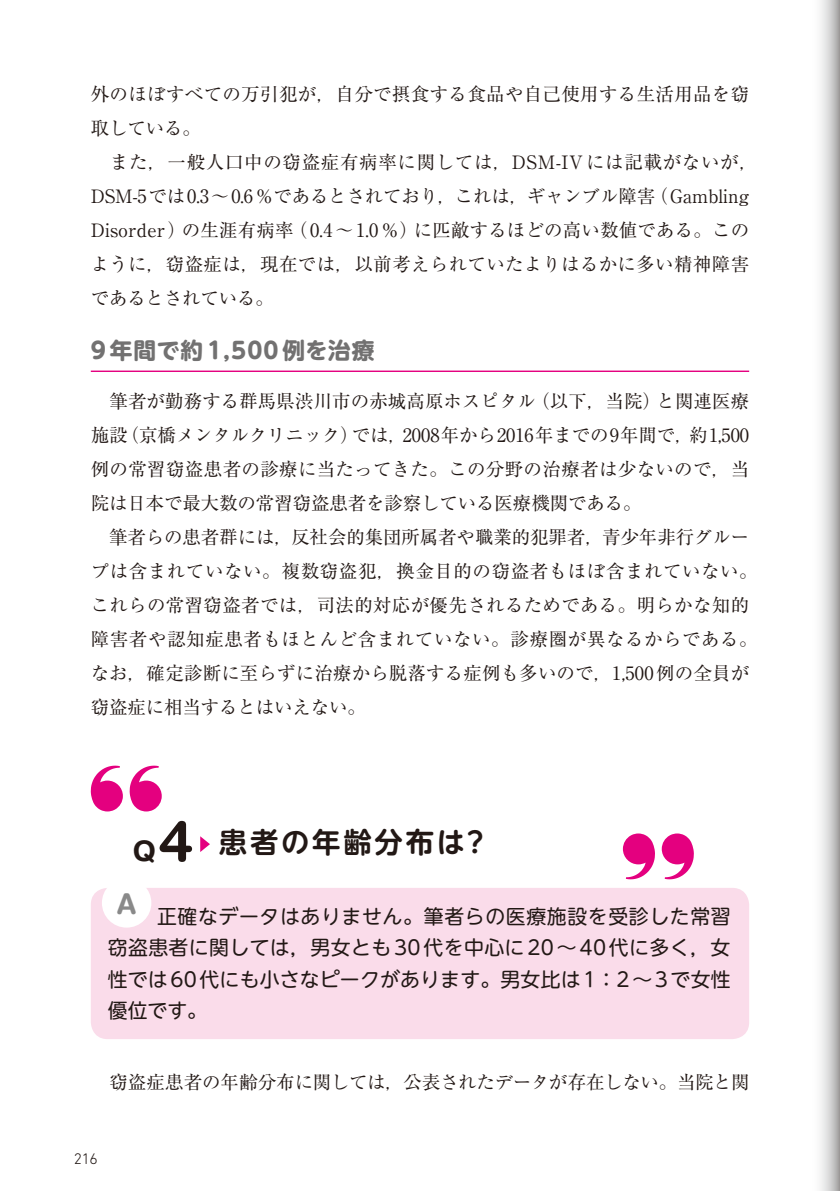
<style>
.page{position:relative;width:840px;height:1191px;background:#fff}
.page>*{position:absolute;margin:0;border:0;box-sizing:border-box;transform-origin:0 0}
.t1{font:700 28.4px "UD Shin M Go Pr 6 De";letter-spacing:.1em;color:#221815}
.t2{font:700 28.4px "Helvetica Rounded LT Std";color:#898989}
.t3{font:700 22.6px "UD Shin M Go Pr 6";letter-spacing:.045em;color:#727171}
.t4{font:19.8px/31.2px "UD Shin M Go Pr 6";letter-spacing:.01em;color:#221815;text-align:justify}
.t5{font:18.4px/34px "Ryumin Pr 6";letter-spacing:.015em;color:#221815}
.t6{font:18.4px "Ryumin Pr 6";letter-spacing:-.01em;color:#221815}
.t7{font:300 15.6px "DIN Next LT Pro";color:#221815}
.s1{font-family:"Helvetica Rounded LT Std"}
.s2{font-family:"Helvetica Rounded LT Std";font-size:56.6px}
</style>
<div class="page">
<div style="left:91px;top:888px;width:657px;height:151px;background:#fadcea;border-radius:17px"></div>
<div style="left:102px;top:878px;width:49px;height:49px;background:#fff;border-radius:50%"></div>
<svg style="left:200px;top:836px;width:10px;height:16px"></svg>
<svg style="left:129px;top:765px;width:33px;height:46px"></svg>
<svg style="left:91px;top:765px;width:32px;height:46px"></svg>
<svg style="left:622px;top:833px;width:32px;height:46px"></svg>
<svg style="left:661px;top:833px;width:32px;height:46px"></svg>
<hr style="left:91px;top:370px;width:657px;height:2px;background:#e4007f">
<div style="left:811px;top:0;width:28px;height:1191px;background:linear-gradient(to right,#fff,#b7b7b7)"></div>
<hr style="left:839px;top:0;width:1px;height:1191px;background:#9b9897">
<p class="t5" style="left:91px;top:76px;width:668px">外のほぼすべての万引犯が，自分で摂食する食品や自己使用する生活用品を窃取している。<br>　また，一般人口中の窃盗症有病率に関しては，DSM-IVには記載がないが，DSM-5では0.3〜0.6％であるとされており，これは，ギャンブル障害（Gambling Disorder）の生涯有病率（0.4〜1.0％）に匹敵するほどの高い数値である。このように，窃盗症は，現在では，以前考えられていたよりはるかに多い精神障害であるとされている。</p>
<p class="t3" style="left:91px;top:331px;width:285px">9 年間で約 1,500 例を治療</p>
<p class="t5" style="left:91px;top:383px;width:668px">　筆者が勤務する群馬県渋川市の赤城高原ホスピタル（以下，当院）と関連医療施設（京橋メンタルクリニック）では，2008年から2016年までの9年間で，約1,500例の常習窃盗患者の診療に当たってきた。この分野の治療者は少ないので，当院は日本で最大数の常習窃盗患者を診察している医療機関である。<br>　筆者らの患者群には，反社会的集団所属者や職業的犯罪者，青少年非行グループは含まれていない。複数窃盗犯，換金目的の窃盗者もほぼ含まれていない。これらの常習窃盗者では，司法的対応が優先されるためである。明らかな知的障害者や認知症患者もほとんど含まれていない。診療圏が異なるからである。なお，確定診断に至らずに治療から脱落する症例も多いので，1,500例の全員が窃盗症に相当するとはいえない。</p>
<h1 class="t1" style="left:133px;top:818px;width:358px"><span class="s1">Q</span><span class="s2">4</span> 患者の年齢分布は？</h1>
<h1 class="t2" style="left:117px;top:887px;width:20px">A</h1>
<p class="t4" style="left:108px;top:900px;width:624px;text-indent:49px">正確なデータはありません。筆者らの医療施設を受診した常習窃盗患者に関しては，男女とも30代を中心に20〜40代に多く，女性では60代にも小さなピークがあります。男女比は1：2〜3で女性優位です。</p>
<p class="t6" style="left:91px;top:1067px;width:659px">　窃盗症患者の年齢分布に関しては，公表されたデータが存在しない。当院と関</p>
<p class="t7" style="left:74px;top:1150px;width:25px">216</p>
</div>
